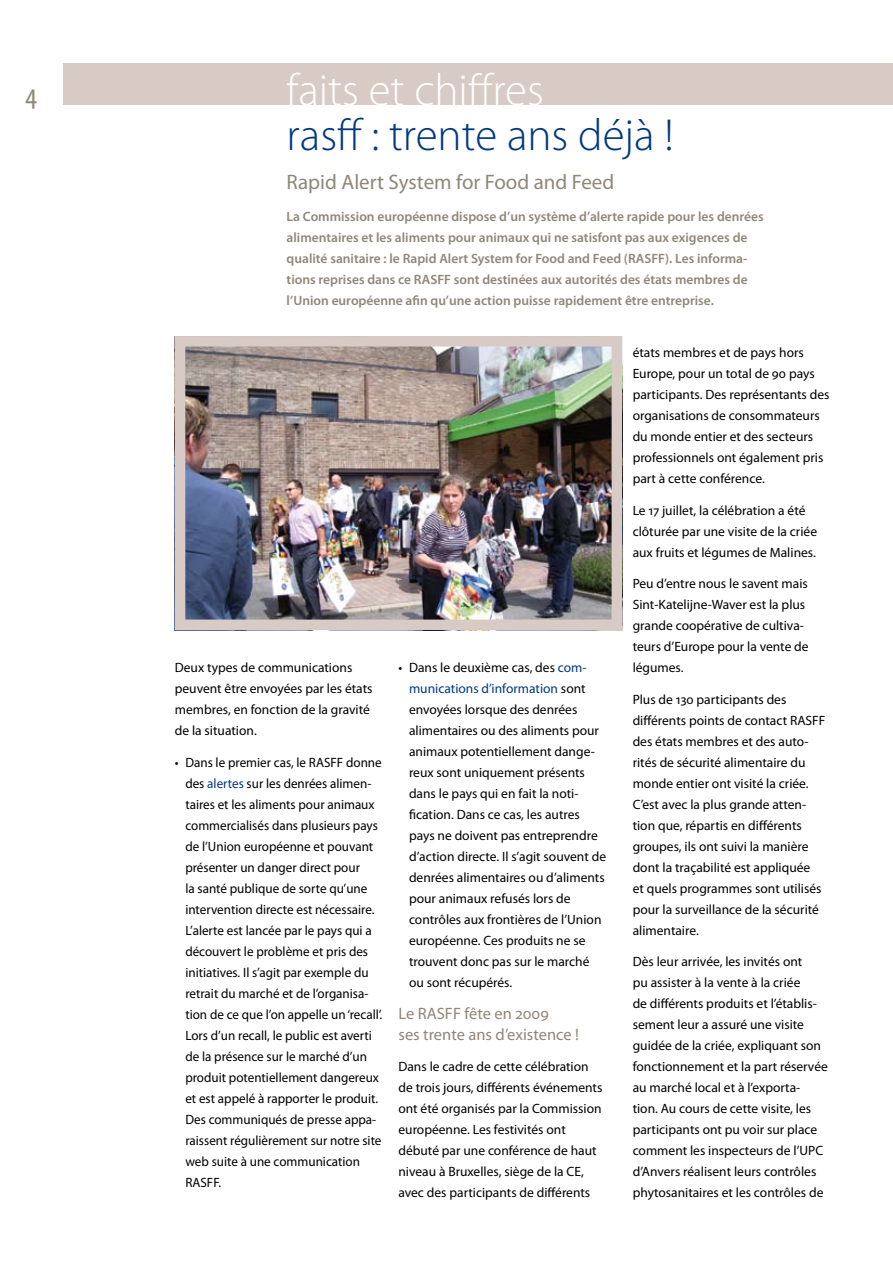
<style>
.page{position:relative;width:893px;height:1263px;background:#fff}
.page>*{position:absolute;margin:0;border:0;box-sizing:border-box;transform-origin:0 0}
.t1{font:300 45px "Myriad Pro";color:#003982}
.t2{font:300 45px "Myriad Pro";color:#fff}
.t3{font:condensed 31.5px "Myriad Pro";color:#8f8778}
.t4{font:21px "Myriad Pro";color:#8f8778}
.t5{font:16.5px/21px "Myriad Pro";color:#8f8778}
.t6{font:13.5px/21px "Myriad Pro";color:#000}
.t7{font:600 13.5px/21px "Myriad Pro";color:#8f8778}
.s1{color:#003982}
</style>
<div class="page">
<div style="left:63px;top:63px;width:830px;height:42px;background:#d8cac4"></div>
<img style="left:186px;top:347px;width:425px;height:272px">
<div style="left:175px;top:336px;width:447px;height:294px;border:10px solid #d8cac4"></div>
<h2 class="t3" style="left:26px;top:76px;width:13px">4</h2>
<h1 class="t2" style="left:287px;top:65px;width:259px">faits et chiffres</h1>
<h1 class="t1" style="left:287px;top:110px;width:389px">rasff : trente ans déjà !</h1>
<h3 class="t4" style="left:287px;top:170px;width:329px">Rapid Alert System for Food and Feed</h3>
<p class="t7" style="left:287px;top:206px;width:479px">La Commission européenne dispose d’un système d’alerte rapide pour les denrées alimentaires et les aliments pour animaux qui ne satisfont pas aux exigences de qualité sanitaire : le Rapid Alert System for Food and Feed (RASFF). Les informa&shy;tions reprises dans ce RASFF sont destinées aux autorités des états membres de l’Union européenne afin qu’une action puisse rapidement être entreprise.</p>
<p class="t6" style="left:175px;top:657px;width:199px">Deux types de communications peuvent être envoyées par les états membres, en fonction de la gravité de la situation.</p>
<p class="t6" style="left:185px;top:752px;width:198px;text-indent:-11px">• Dans le premier cas, le RASFF donne des <span class="s1">alertes</span> sur les denrées alimen&shy;taires et les aliments pour animaux commercialisés dans plusieurs pays de l’Union européenne et pouvant présenter un danger direct pour<br>la santé publique de sorte qu’une intervention directe est nécessaire.<br>L’alerte est lancée par le pays qui a découvert le problème et pris des initiatives. Il s’agit par exemple du retrait du marché et de l’organisa&shy;tion de ce que l’on appelle un ‘recall’.<br>Lors d’un recall, le public est averti de la présence sur le marché d’un produit potentiellement dangereux et est appelé à rapporter le produit.<br>Des communiqués de presse appa&shy;raissent régulièrement sur notre site web suite à une communication RASFF.</p>
<p class="t6" style="left:409px;top:657px;width:199px;text-indent:-11px">• Dans le deuxième cas, des <span class="s1">com&shy;munications d’information</span> sont envoyées lorsque des denrées alimentaires ou des aliments pour animaux potentiellement dange&shy;reux sont uniquement présents dans le pays qui en fait la noti&shy;fication. Dans ce cas, les autres pays ne doivent pas entreprendre d’action directe. Il s’agit souvent de denrées alimentaires ou d’aliments pour animaux refusés lors de contrôles aux frontières de l’Union européenne. Ces produits ne se trouvent donc pas sur le marché ou sont récupérés.</p>
<p class="t5" style="left:398px;top:1003px;width:182px">Le RASFF fête en 2009<br>ses trente ans d’existence !</p>
<p class="t6" style="left:398px;top:1056px;width:205px">Dans le cadre de cette célébration de trois jours, différents événements ont été organisés par la Commission européenne. Les festivités ont débuté par une conférence de haut niveau à Bruxelles, siège de la CE, avec des participants de différents</p>
<p class="t6" style="left:633px;top:342px;width:198px">états membres et de pays hors<br>Europe, pour un total de 90 pays participants. Des représentants des organisations de consommateurs du monde entier et des secteurs professionnels ont également pris part à cette conférence.</p>
<p class="t6" style="left:633px;top:500px;width:186px">Le 17 juillet, la célébration a été clôturée par une visite de la criée aux fruits et légumes de Malines.</p>
<p class="t6" style="left:633px;top:573px;width:177px">Peu d’entre nous le savent mais<br>Sint-Katelijne-Waver est la plus grande coopérative de cultiva&shy;teurs d’Europe pour la vente de légumes.</p>
<p class="t6" style="left:633px;top:689px;width:194px">Plus de 130 participants des différents points de contact RASFF des états membres et des auto&shy;rités de sécurité alimentaire du monde entier ont visité la criée.<br>C’est avec la plus grande atten&shy;tion que, répartis en différents groupes, ils ont suivi la manière dont la traçabilité est appliquée<br>et quels programmes sont utilisés pour la surveillance de la sécurité alimentaire.</p>
<p class="t6" style="left:633px;top:951px;width:197px">Dès leur arrivée, les invités ont<br>pu assister à la vente à la criée<br>de différents produits et l’établis&shy;sement leur a assuré une visite guidée de la criée, expliquant son fonctionnement et la part réservée au marché local et à l’exporta&shy;tion. Au cours de cette visite, les participants ont pu voir sur place comment les inspecteurs de l’UPC d’Anvers réalisent leurs contrôles phytosanitaires et les contrôles de</p>
</div>
